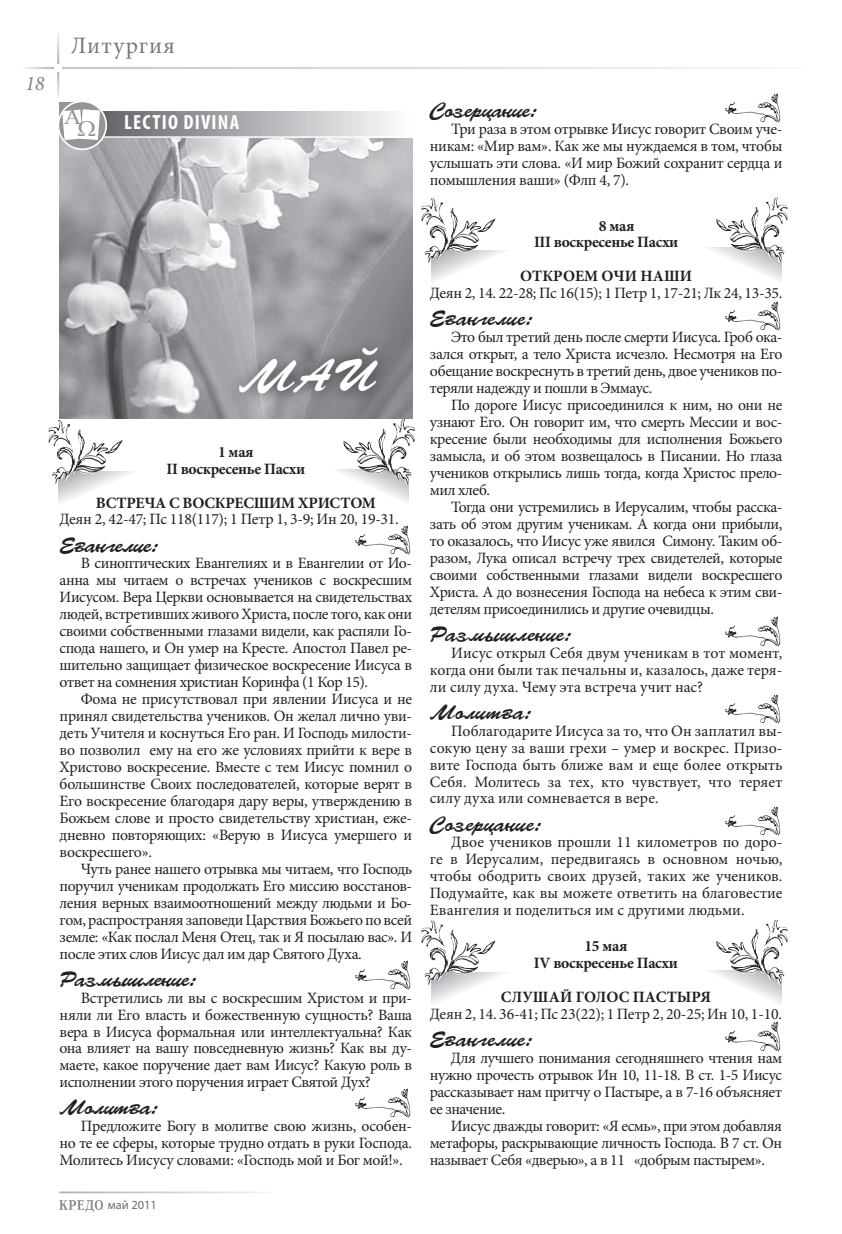
<style>
.page{position:relative;width:842px;height:1234px;background:#fff}
.page>*{position:absolute;margin:0;border:0;box-sizing:border-box;transform-origin:0 0}
.t1{font:500 48px "Cyrillic Brush";color:#fff}
.t2{font:23.55px "Minion Pro";letter-spacing:.04em;color:#76787b}
.t3{font:22.5px "Times New Roman";color:#939598;scale:1.05 1}
.t4{font:500 21.75px "Cyrillic Brush";color:#231f20}
.t5{font:500 21.75px "Cyrillic Brush";letter-spacing:-.02em;color:#231f20}
.t6{font:italic 20.7px "Minion Pro";color:#808285}
.t7{font:700 condensed 20.55px "Myriad Pro";letter-spacing:.06em;color:#fff}
.t8{font:15.75px/17px "Minion Pro";letter-spacing:-.02em;color:#231f20;text-align:justify}
.t9{font:700 15.75px/17px "Minion Pro";letter-spacing:-.02em;color:#231f20;text-align:center}
.t10{font:700 15.75px "Minion Pro";color:#231f20}
.t11{font:12.45px "Myriad Pro";color:#6c6d70}
</style>
<div class="page">
<svg style="left:59px;top:1200px;width:44px;height:11px"></svg>
<svg style="left:58px;top:471px;width:75px;height:33px"></svg>
<svg style="left:336px;top:469px;width:73px;height:34px"></svg>
<img style="left:48px;top:420px;width:75px;height:64px">
<img style="left:344px;top:419px;width:71px;height:65px">
<svg style="left:431px;top:972px;width:74px;height:32px"></svg>
<svg style="left:710px;top:970px;width:72px;height:34px"></svg>
<img style="left:421px;top:920px;width:74px;height:65px">
<img style="left:716px;top:920px;width:72px;height:64px">
<svg style="left:431px;top:250px;width:74px;height:32px"></svg>
<svg style="left:710px;top:248px;width:72px;height:33px"></svg>
<img style="left:421px;top:198px;width:74px;height:65px">
<img style="left:716px;top:198px;width:72px;height:64px">
<img style="left:725px;top:301px;width:56px;height:30px">
<img style="left:355px;top:525px;width:56px;height:30px">
<img style="left:725px;top:616px;width:56px;height:31px">
<img style="left:725px;top:694px;width:56px;height:30px">
<img style="left:725px;top:1021px;width:56px;height:30px">
<img style="left:725px;top:806px;width:56px;height:30px">
<img style="left:725px;top:93px;width:56px;height:30px">
<img style="left:355px;top:960px;width:56px;height:30px">
<img style="left:355px;top:1088px;width:56px;height:30px">
<img style="left:60px;top:136px;width:352px;height:282px">
<div style="left:59px;top:102px;width:23px;height:23px;background:#939598"></div>
<svg style="left:102px;top:111px;width:292px;height:25px;background:#acaeb0"></svg>
<div style="left:65px;top:109px;width:350px;height:29px;border:1px solid #fff"></div>
<svg style="left:58px;top:101px;width:48px;height:48px"></svg>
<div style="left:58px;top:100px;width:49px;height:50px;border:2px solid #fff;border-radius:50%"></div>
<div style="left:224px;top:333px;width:165px;height:71px;background:#231f20;opacity:.75"></div>
<svg style="left:61px;top:108px;width:40px;height:33px"></svg>
<h3 class="t6" style="left:25px;top:69px;width:21px">18</h3>
<h2 class="t2" style="left:71px;top:30px;width:105px">Литургия</h2>
<h3 class="t3" style="left:64px;top:101px;width:18px">А</h3>
<h3 class="t7" style="left:124px;top:110px;width:116px">LECTIO DIVINA</h3>
<h1 class="t1" style="left:239px;top:346px;width:138px">май</h1>
<p class="t9" style="left:167px;top:443px;width:140px">1 мая<br>II воскресенье Пасхи</p>
<p class="t9" style="left:96px;top:493px;width:282px">ВСТРЕЧА С ВОСКРЕСШИМ ХРИСТОМ</p>
<p class="t8" style="left:60px;top:511px;width:341px">Деян 2, 42-47; Пс 118(117); 1 Петр 1, 3-9; Ин 20, 19-31.</p>
<h3 class="t5" style="left:60px;top:531px;width:100px">Евангелие:</h3>
<p class="t8" style="left:60px;top:555px;width:354px;text-indent:21px">В синоптических Евангелиях и в Евангелии от Ио&shy;анна мы читаем о встречах учеников с воскресшим Иисусом. Вера Церкви основывается на свидетельствах людей, встретивших живого Христа, после того, как они своими собственными глазами видели, как распяли Го&shy;спода нашего, и Он умер на Кресте. Апостол Павел ре&shy;шительно защищает физическое воскресение Иисуса в ответ на сомнения христиан Коринфа (1 Кор 15).</p>
<p class="t8" style="left:60px;top:690px;width:354px;text-indent:21px">Фома не присутствовал при явлении Иисуса и не принял свидетельства учеников. Он желал лично уви&shy;деть Учителя и коснуться Его ран. И Господь милости&shy;во позволил ему на его же условиях прийти к вере в Христово воскресение. Вместе с тем Иисус помнил о большинстве Своих последователей, которые верят в Его воскресение благодаря дару веры, утверждению в Божьем слове и просто свидетельству христиан, еже&shy;дневно повторяющих: «Верую в Иисуса умершего и воскресшего».</p>
<p class="t8" style="left:60px;top:860px;width:354px;text-indent:21px">Чуть ранее нашего отрывка мы читаем, что Господь поручил ученикам продолжать Его миссию восстанов&shy;ления верных взаимоотношений между людьми и Бо&shy;гом, распространяя заповеди Царствия Божьего по всей земле: «Как послал Меня Отец, так и Я посылаю вас». И после этих слов Иисус дал им дар Святого Духа.</p>
<h3 class="t5" style="left:60px;top:964px;width:138px">Размышление:</h3>
<p class="t8" style="left:60px;top:988px;width:354px;text-indent:21px">Встретились ли вы с воскресшим Христом и при&shy;няли ли Его власть и божественную сущность? Ваша вера в Иисуса формальная или интеллектуальна? Как она влияет на вашу повседневную жизнь? Как вы ду&shy;маете, какое поручение дает вам Иисус? Какую роль в исполнении этого поручения играет Святой Дух?</p>
<h3 class="t5" style="left:60px;top:1093px;width:100px">Молитва:</h3>
<p class="t8" style="left:60px;top:1117px;width:354px;text-indent:21px">Предложите Богу в молитве свою жизнь, особен&shy;но те ее сферы, которые трудно отдать в руки Господа.<br>Молитесь Иисусу словами: «Господь мой и Бог мой!».</p>
<p class="t11" style="left:108px;top:1196px;width:51px">май 2011</p>
<h3 class="t5" style="left:430px;top:97px;width:108px">Созерцание:</h3>
<p class="t8" style="left:430px;top:121px;width:354px;text-indent:21px">Три раза в этом отрывке Иисус говорит Своим уче&shy;никам: «Мир вам». Как же мы нуждаемся в том, чтобы услышать эти слова. «И мир Божий сохранит сердца и помышления ваши» (Флп 4, 7).</p>
<p class="t9" style="left:534px;top:217px;width:146px;text-align:left;text-indent:65px">8 мая<br>III воскресенье Пасхи</p>
<p class="t10" style="left:520px;top:265px;width:174px">ОТКРОЕМ ОЧИ НАШИ</p>
<p class="t8" style="left:430px;top:285px;width:354px">Деян 2, 14. 22-28; Пс 16(15); 1 Петр 1, 17-21; Лк 24, 13-35.</p>
<h3 class="t4" style="left:430px;top:305px;width:104px">Евангелие:</h3>
<p class="t8" style="left:430px;top:329px;width:354px;text-indent:21px">Это был третий день после смерти Иисуса. Гроб ока&shy;зался открыт, а тело Христа исчезло. Несмотря на Его обещание воскреснуть в третий день, двое учеников по&shy;теряли надежду и пошли в Эммаус.</p>
<p class="t8" style="left:430px;top:396px;width:354px;text-indent:21px">По дороге Иисус присоединился к ним, но они не узнают Его. Он говорит им, что смерть Мессии и вос&shy;кресение были необходимы для исполнения Божьего замысла, и об этом возвещалось в Писании. Но глаза учеников открылись лишь тогда, когда Христос прело&shy;мил хлеб.</p>
<p class="t8" style="left:430px;top:498px;width:354px;text-indent:21px">Тогда они устремились в Иерусалим, чтобы расска&shy;зать об этом другим ученикам. А когда они прибыли, то оказалось, что Иисус уже явился Симону. Таким об&shy;разом, Лука описал встречу трех свидетелей, которые своими собственными глазами видели воскресшего Христа. А до вознесения Господа на небеса к этим сви&shy;детелям присоединились и другие очевидцы.</p>
<h3 class="t4" style="left:430px;top:620px;width:143px">Размышление:</h3>
<p class="t8" style="left:430px;top:644px;width:354px;text-indent:21px">Иисус открыл Себя двум ученикам в тот момент, когда они были так печальны и, казалось, даже теря&shy;ли силу духа. Чему эта встреча учит нас?</p>
<h3 class="t4" style="left:430px;top:698px;width:103px">Молитва:</h3>
<p class="t8" style="left:430px;top:722px;width:354px;text-indent:21px">Поблагодарите Иисуса за то, что Он заплатил вы&shy;сокую цену за ваши грехи – умер и воскрес. Призо&shy;вите Господа быть ближе вам и еще более открыть Себя. Молитесь за тех, кто чувствует, что теряет силу духа или сомневается в вере.</p>
<h3 class="t4" style="left:430px;top:809px;width:113px">Созерцание:</h3>
<p class="t8" style="left:430px;top:833px;width:354px;text-indent:21px">Двое учеников прошли 11 километров по доро&shy;ге в Иерусалим, передвигаясь в основном ночью, чтобы ободрить своих друзей, таких же учеников.<br>Подумайте, как вы можете ответить на благовестие Евангелия и поделиться им с другими людьми.</p>
<p class="t9" style="left:534px;top:937px;width:145px">15 мая<br>IV воскресенье Пасхи</p>
<p class="t10" style="left:501px;top:985px;width:212px">СЛУШАЙ ГОЛОС ПАСТЫРЯ</p>
<p class="t8" style="left:430px;top:1005px;width:354px">Деян 2, 14. 36-41; Пс 23(22); 1 Петр 2, 20-25; Ин 10, 1-10.</p>
<h3 class="t4" style="left:430px;top:1025px;width:104px">Евангелие:</h3>
<p class="t8" style="left:430px;top:1049px;width:354px;text-indent:21px">Для лучшего понимания сегодняшнего чтения нам нужно прочесть отрывок Ин 10, 11-18. В ст. 1-5 Иисус рассказывает нам притчу о Пастыре, а в 7-16 объясняет ее значение.</p>
<p class="t8" style="left:430px;top:1117px;width:354px;text-indent:21px">Иисус дважды говорит: «Я есмь», при этом добавляя метафоры, раскрывающие личность Господа. В 7 ст. Он называет Себя «дверью», а в 11 «добрым пастырем».</p>
</div>
